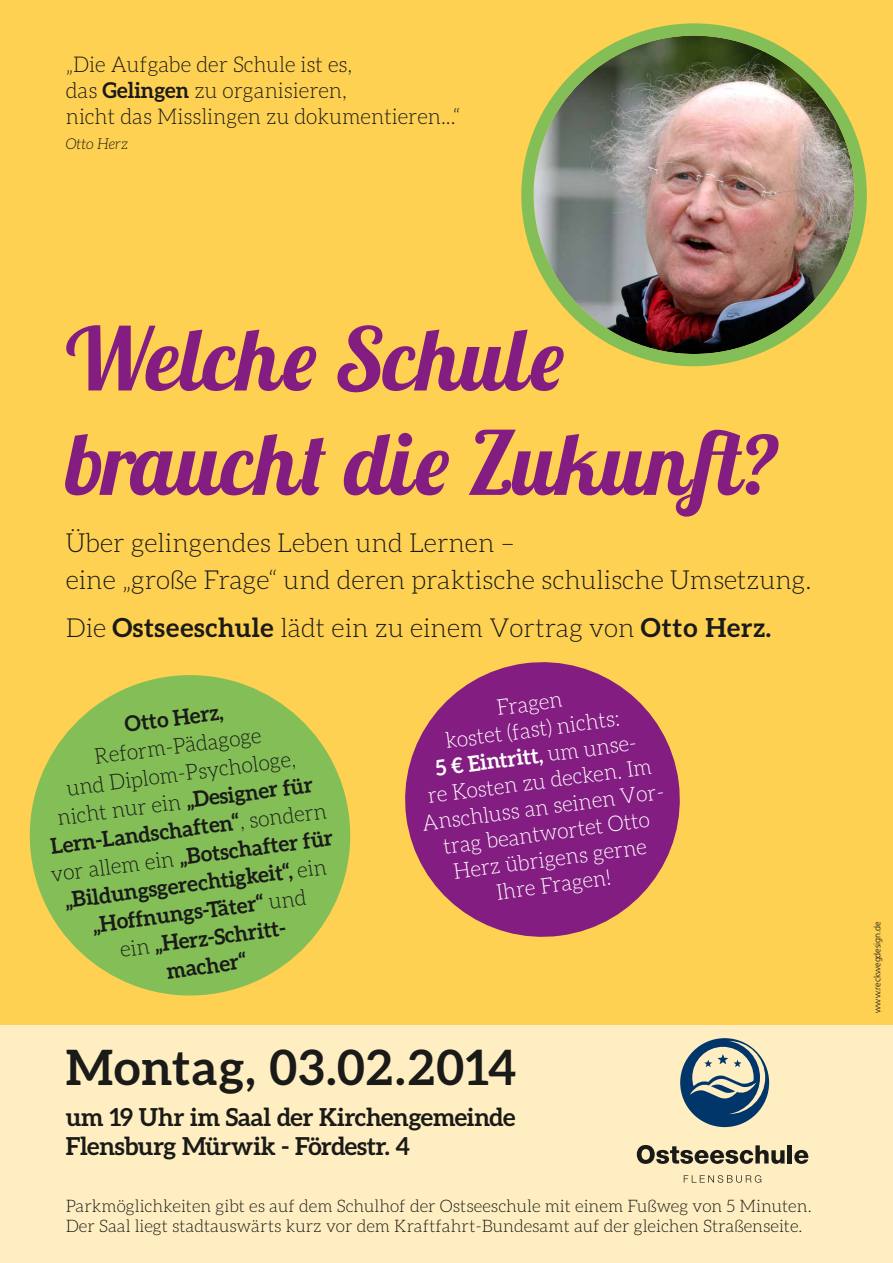
<style>
.page{position:relative;width:893px;height:1263px;background:#ffd152}
.page>*{position:absolute;margin:0;border:0;box-sizing:border-box;transform-origin:0 0}
.t1{font:87px/104.4px "Lobster 1.4";letter-spacing:.005em;color:#831d81}
.t2{font:700 48.75px "Aleo";letter-spacing:.025em;color:#1a1a18}
.t3{font:300 26.25px/37.5px "Aleo";color:#1a1a18}
.t4{font:700 24.75px/29.7px "Aleo";letter-spacing:-.01em;color:#1a1a18}
.t5{font:700 21.75px/27.8px "Aleo";color:#1a1a18;text-align:center}
.t6{font:300 21.75px/26.1px "Aleo";color:#fff;text-align:center}
.t7{font:300 21.75px/26.1px "Aleo";color:#1a1a18}
.t8{font:300 17.25px/20.7px "Aleo";color:#1a1a18}
.t9{font:italic 300 15px "Aleo";color:#1a1a18}
.t10{font:300 9px "Frutiger LT";letter-spacing:-.005em;color:#1a1a18}
.s1{font-weight:700}
.s2{font-weight:300}
</style>
<div class="page">
<div style="left:0;top:1025px;width:893px;height:238px;background:#ffeec1"></div>
<svg style="left:29px;top:675px;width:322px;height:321px;fill:#84be57"></svg>
<img style="left:534px;top:36px;width:321px;height:318px">
<div style="left:521px;top:23px;width:346px;height:343px;border:12px solid #84be57;border-radius:50%"></div>
<svg style="left:680px;top:1038px;width:89px;height:89px"></svg>
<svg style="left:637px;top:1145px;width:148px;height:19px"></svg>
<hr style="left:788px;top:1145px;width:4px;height:18px;background:#1a1a18">
<svg style="left:794px;top:1150px;width:14px;height:14px"></svg>
<svg style="left:684px;top:1175px;width:77px;height:8px"></svg>
<svg style="left:405px;top:662px;width:275px;height:275px;fill:#831d81"></svg>
<p class="t7" style="left:66px;top:51px;width:396px">„Die Aufgabe der Schule ist es,<br>das <span class="s1">Gelingen</span> zu organisieren,<br>nicht das Misslingen zu dokumentieren...“</p>
<p class="t9" style="left:66px;top:136px;width:64px">Otto Herz</p>
<h1 class="t1" style="left:66px;top:306px;width:716px">Welche Schule braucht die Zukunft?</h1>
<p class="t3" style="left:66px;top:523px;width:747px">Über gelingendes Leben und Lernen –<br>eine „große Frage“ und deren praktische schulische Umsetzung.</p>
<p class="t3" style="left:66px;top:609px;width:707px">Die <span class="s1">Ostseeschule</span> lädt ein zu einem Vortrag von <span class="s1">Otto Herz.</span></p>
<p class="t5" style="left:123px;top:711px;width:100px;rotate:-8deg">Otto Herz,</p>
<p class="t5" style="left:34px;top:751px;width:286px;rotate:-8deg"><span class="s2">Reform-Pädagoge<br>und Diplom-Psychologe, nicht nur ein</span> „Designer für<br>Lern-Landschaften“<span class="s2">, sondern vor allem ein</span> „Botschafter für „Bildungsgerechtigkeit“, <span class="s2">ein </span>„Hoffnungs-Täter“ <span class="s2">und<br>ein</span> „Herz-Schritt-<br>macher“</p>
<p class="t6" style="left:406px;top:707px;width:249px;rotate:-8deg">Fragen<br>kostet (fast) nichts:<br><span class="s1">5 € Eintritt,</span> um unse-<br>re Kosten zu decken. Im<br>Anschluss an seinen Vor&shy;trag beantwortet Otto<br>Herz übrigens gerne<br>Ihre Fragen!</p>
<h2 class="t2" style="left:66px;top:1040px;width:452px">Montag, 03.02.2014</h2>
<p class="t4" style="left:66px;top:1101px;width:451px">um 19 Uhr im Saal der Kirchengemeinde<br>Flensburg Mürwik - Fördestr. 4</p>
<p class="t8" style="left:66px;top:1195px;width:747px">Parkmöglichkeiten gibt es auf dem Schulhof der Ostseeschule mit einem Fußweg von 5 Minuten.<br>Der Saal liegt stadtauswärts kurz vor dem Kraftfahrt-Bundesamt auf der gleichen Straßenseite.</p>
<p class="t10" style="left:872px;top:1013px;width:93px;rotate:-90deg">www.reckwegdesign.de</p>
</div>
